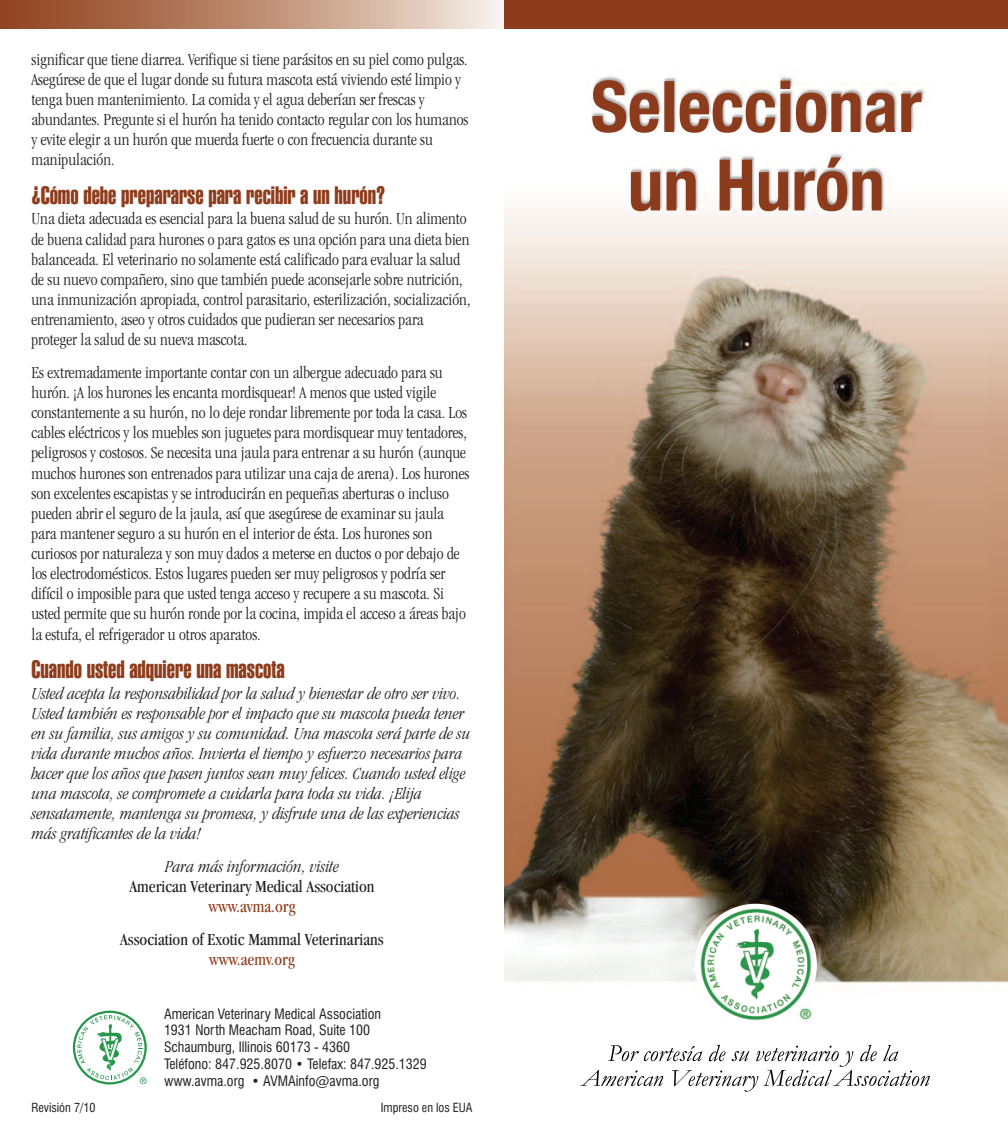
<style>
.page{position:relative;width:1008px;height:1134px;background:#fff}
.page>*{position:absolute;margin:0;border:0;box-sizing:border-box;transform-origin:0 0}
.t1{font:24.5px "Swiss 911 BT Extra Compressed";color:#8d3c1c}
.t2{font:300 condensed 17.5px/20.1px "Garamond";color:#231f20}
.t3{font:italic 300 condensed 17.5px/20.1px "Garamond";color:#231f20}
.t4{font:condensed 17.5px "Garamond";color:#231f20}
.t5{font:condensed 17.5px "Garamond";color:#8d3c1c}
.t6{font:condensed 14px/16.8px "Swiss 721 BT";color:#231f20}
.t7{font:condensed 12.25px "Swiss 721 BT";color:#231f20}
</style>
<div class="page">
<svg style="left:0;top:0;width:504px;height:28px;background:#bf9178"></svg>
<img style="left:504px;top:28px;width:504px;height:1064px">
<img style="left:695px;top:904px;width:122px;height:122px;border-radius:50%">
<div style="left:504px;top:0;width:504px;height:28px;background:#8c3b1c"></div>
<img style="left:608px;top:1045px;width:43px;height:16px">
<svg style="left:889px;top:1051px;width:9px;height:10px"></svg>
<img style="left:580px;top:1070px;width:36px;height:16px">
<img style="left:884px;top:1071px;width:28px;height:15px">
<img style="left:592px;top:80px;width:173px;height:53px">
<div style="left:73px;top:1011px;width:74px;height:74px;border:2px solid #25964a;border-radius:50%"></div>
<svg style="left:77px;top:1015px;width:70px;height:69px"></svg>
<p class="t2" style="left:31px;top:51px;width:438px">significar que tiene diarrea. Verifique si tiene parásitos en su piel como pulgas.<br>Asegúrese de que el lugar donde su futura mascota está viviendo esté limpio y tenga buen mantenimiento. La comida y el agua deberían ser frescas y abundantes. Pregunte si el hurón ha tenido contacto regular con los humanos y evite elegir a un hurón que muerda fuerte o con frecuencia durante su manipulación.</p>
<h1 class="t1" style="left:32px;top:187px;width:355px">¿Cómo debe prepararse para recibir a un hurón?</h1>
<p class="t2" style="left:31px;top:210px;width:440px">Una dieta adecuada es esencial para la buena salud de su hurón. Un alimento de buena calidad para hurones o para gatos es una opción para una dieta bien balanceada. El veterinario no solamente está calificado para evaluar la salud de su nuevo compañero, sino que también puede aconsejarle sobre nutrición, una inmunización apropiada, control parasitario, esterilización, socialización, entrenamiento, aseo y otros cuidados que pudieran ser necesarios para proteger la salud de su nueva mascota.</p>
<p class="t2" style="left:31px;top:364px;width:439px">Es extremadamente importante contar con un albergue adecuado para su hurón. ¡A los hurones les encanta mordisquear! A menos que usted vigile constantemente a su hurón, no lo deje rondar libremente por toda la casa. Los cables eléctricos y los muebles son juguetes para mordisquear muy tentadores, peligrosos y costosos. Se necesita una jaula para entrenar a su hurón (aunque muchos hurones son entrenados para utilizar una caja de arena). Los hurones son excelentes escapistas y se introducirán en pequeñas aberturas o incluso pueden abrir el seguro de la jaula, así que asegúrese de examinar su jaula para mantener seguro a su hurón en el interior de ésta. Los hurones son curiosos por naturaleza y son muy dados a meterse en ductos o por debajo de los electrodomésticos. Estos lugares pueden ser muy peligrosos y podría ser difícil o imposible para que usted tenga acceso y recupere a su mascota. Si usted permite que su hurón ronde por la cocina, impida el acceso a áreas bajo la estufa, el refrigerador u otros aparatos.</p>
<h1 class="t1" style="left:32px;top:661px;width:255px">Cuando usted adquiere una mascota</h1>
<p class="t3" style="left:32px;top:684px;width:440px">Usted acepta la responsabilidad por la salud y bienestar de otro ser vivo.<br>Usted también es responsable por el impacto que su mascota pueda tener en su familia, sus amigos y su comunidad. Una mascota será parte de su vida durante muchos años. Invierta el tiempo y esfuerzo necesarios para hacer que los años que pasen juntos sean muy felices. Cuando usted elige una mascota, se compromete a cuidarla para toda su vida. ¡Elija sensatamente, mantenga su promesa, y disfrute una de las experiencias más gratificantes de la vida!</p>
<p class="t3" style="left:165px;top:858px;width:175px">Para más información, visite</p>
<p class="t4" style="left:129px;top:880px;width:247px">American Veterinary Medical Association</p>
<p class="t5" style="left:208px;top:900px;width:89px">www.avma.org</p>
<p class="t4" style="left:120px;top:933px;width:265px">Association of Exotic Mammal Veterinarians</p>
<p class="t5" style="left:209px;top:953px;width:87px">www.aemv.org</p>
<p class="t6" style="left:164px;top:1006px;width:264px">American Veterinary Medical Association<br>1931 North Meacham Road, Suite 100<br>Schaumburg, Illinois 60173 - 4360<br>Teléfono: 847.925.8070 • Telefax: 847.925.1329 www.avma.org • AVMAinfo@avma.org</p>
<p class="t7" style="left:32px;top:1103px;width:66px">Revisión 7/10</p>
<p class="t7" style="left:381px;top:1103px;width:93px">Impreso en los EUA</p>
</div>
